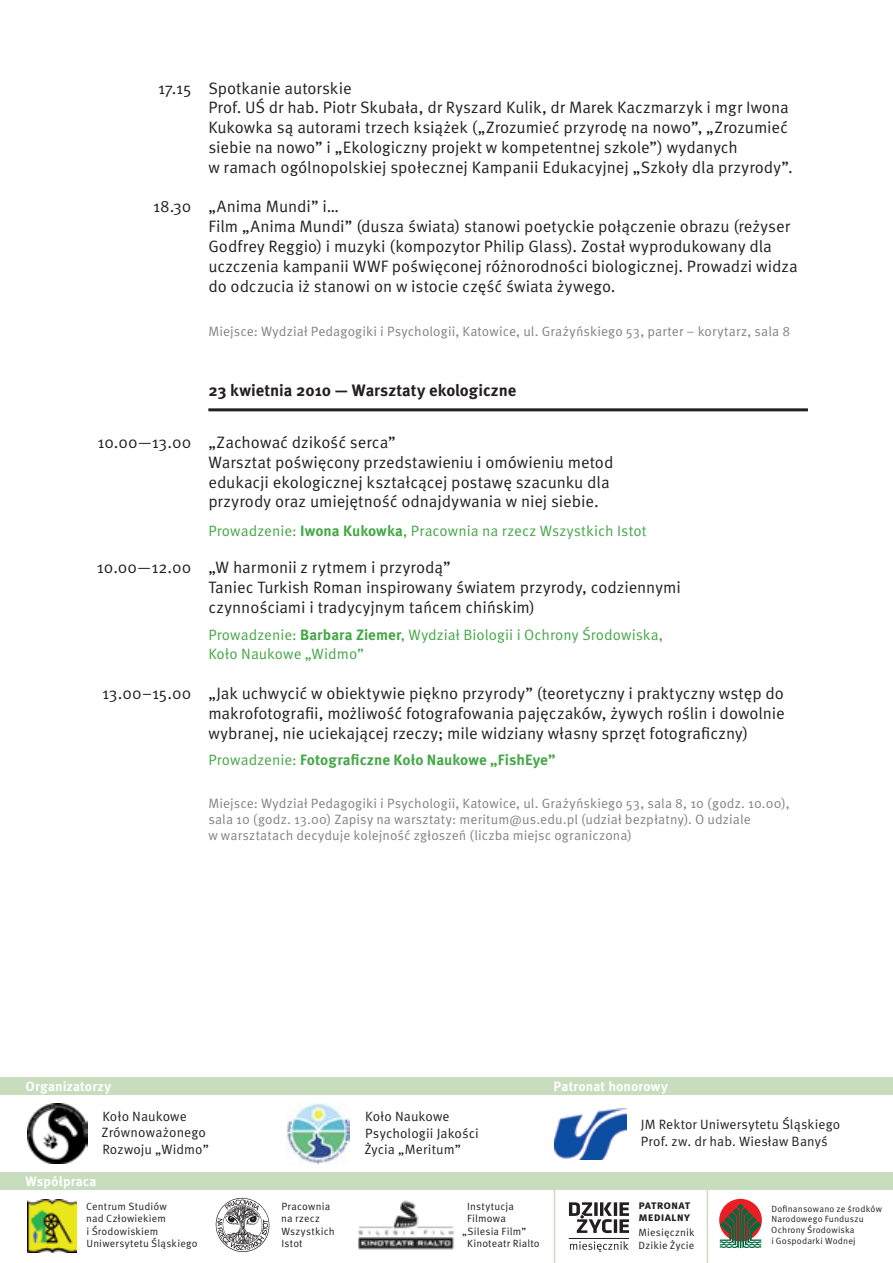
<style>
.page{position:relative;width:893px;height:1263px;background:#fff}
.page>*{position:absolute;margin:0;border:0;box-sizing:border-box;transform-origin:0 0}
.t1{font:16.5px/19.8px "Meta Pro";letter-spacing:-.005em;color:#231f20}
.t2{font:700 16.5px "Meta Pro";letter-spacing:-.005em;color:#231f20}
.t3{font:15px/19.8px "Meta Pro";letter-spacing:.005em;color:#45a748}
.t4{font:700 15px "Meta Pro";color:#45a748}
.t5{font:13.5px/16.2px "Meta Pro";letter-spacing:.01em;color:#808285}
.t6{font:13.5px/16.2px "Meta Pro";letter-spacing:.01em;color:#231f20}
.t7{font:700 13.5px "Meta Pro";letter-spacing:.005em;color:#fff}
.t8{font:700 12px/12px "Meta Pro";letter-spacing:.01em;color:#231f20}
.t9{font:10.5px/12.6px "Meta Pro";letter-spacing:.02em;color:#231f20}
.t10{font:9px/10.8px "Meta Pro";letter-spacing:.025em;color:#231f20}
.s1{font-weight:700}
.s2{font-weight:400}
</style>
<div class="page">
<svg style="left:216px;top:1198px;width:53px;height:54px"></svg>
<div style="left:719px;top:1199px;width:43px;height:42px;background:#e81e24;border-radius:50%"></div>
<svg style="left:720px;top:1203px;width:41px;height:45px"></svg>
<img style="left:28px;top:1104px;width:59px;height:59px">
<img style="left:286px;top:1104px;width:63px;height:59px">
<img style="left:554px;top:1108px;width:72px;height:52px">
<img style="left:28px;top:1200px;width:48px;height:52px">
<img style="left:358px;top:1200px;width:97px;height:50px">
<svg style="left:569px;top:1202px;width:60px;height:31px"></svg>
<hr style="left:569px;top:1238px;width:60px;height:1px;background:#231f20">
<svg style="left:570px;top:1241px;width:58px;height:11px"></svg>
<div style="left:0;top:1078px;width:893px;height:17px;background:#c7ddbd"></div>
<div style="left:0;top:1173px;width:893px;height:17px;background:#c7ddbd"></div>
<hr style="left:707px;top:1179px;width:1px;height:84px;background:#c7ddbd">
<hr style="left:554px;top:1179px;width:1px;height:84px;background:#c7ddbd">
<hr style="left:208px;top:408px;width:600px;height:3px;background:#231f20">
<p class="t1" style="left:208px;top:77px;width:586px;text-indent:-50px">17.15 Spotkanie autorskie<br>Prof. UŚ dr hab. Piotr Skubała, dr Ryszard Kulik, dr Marek Kaczmarzyk i mgr Iwona Kukowka są autorami trzech książek („Zrozumieć przyrodę na nowo”, „Zrozumieć siebie na nowo” i „Ekologiczny projekt w kompetentnej szkole”) wydanych<br>w ramach ogólnopolskiej społecznej Kampanii Edukacyjnej „Szkoły dla przyrody”.</p>
<p class="t1" style="left:208px;top:196px;width:591px;text-indent:-55px">18.30 „Anima Mundi” i…<br>Film „Anima Mundi” (dusza świata) stanowi poetyckie połączenie obrazu (reżyser Godfrey Reggio) i muzyki (kompozytor Philip Glass). Został wyprodukowany dla uczczenia kampanii WWF poświęconej różnorodności biologicznej. Prowadzi widza do odczucia iż stanowi on w istocie część świata żywego.</p>
<p class="t5" style="left:208px;top:323px;width:583px">Miejsce: Wydział Pedagogiki i Psychologii, Katowice, ul. Grażyńskiego 53, parter – korytarz, sala 8</p>
<p class="t2" style="left:208px;top:377px;width:309px">23 kwietnia 2010 — Warsztaty ekologiczne</p>
<p class="t1" style="left:208px;top:431px;width:407px;text-indent:-111px">10.00—13.00 „Zachować dzikość serca”<br>Warsztat poświęcony przedstawieniu i omówieniu metod edukacji ekologicznej kształcącej postawę szacunku dla przyrody oraz umiejętność odnajdywania w niej siebie.</p>
<p class="t3" style="left:208px;top:520px;width:440px">Prowadzenie: <span class="s1">Iwona Kukowka</span>, Pracownia na rzecz Wszystkich Istot</p>
<p class="t1" style="left:208px;top:557px;width:474px;text-indent:-111px">10.00—12.00 „W harmonii z rytmem i przyrodą”<br>Taniec Turkish Roman inspirowany światem przyrody, codziennymi czynnościami i tradycyjnym tańcem chińskim)</p>
<p class="t3" style="left:208px;top:623px;width:456px">Prowadzenie: <span class="s1">Barbara Ziemer</span>, Wydział Biologii i Ochrony Środowiska,<br>Koło Naukowe „Widmo”</p>
<p class="t1" style="left:208px;top:682px;width:578px;text-align:justify;text-indent:-106px">13.00–15.00 „Jak uchwycić w obiektywie piękno przyrody” (teoretyczny i praktyczny wstęp do makrofotografii, możliwość fotografowania pajęczaków, żywych roślin i dowolnie wybranej, nie uciekającej rzeczy; mile widziany własny sprzęt fotograficzny)</p>
<p class="t4" style="left:208px;top:748px;width:349px"><span class="s2">Prowadzenie:</span> Fotograficzne Koło Naukowe „FishEye”</p>
<p class="t5" style="left:208px;top:794px;width:583px">Miejsce: Wydział Pedagogiki i Psychologii, Katowice, ul. Grażyńskiego 53, sala 8, 10 (godz. 10.00), sala 10 (godz. 13.00) Zapisy na warsztaty: meritum@us.edu.pl (udział bezpłatny). O udziale<br>w warsztatach decyduje kolejność zgłoszeń (liczba miejsc ograniczona)</p>
<p class="t7" style="left:26px;top:1075px;width:87px">Organizatorzy</p>
<p class="t7" style="left:553px;top:1075px;width:116px">Patronat honorowy</p>
<p class="t6" style="left:102px;top:1107px;width:109px">Koło Naukowe<br>Zrównoważonego<br>Rozwoju „Widmo”</p>
<p class="t6" style="left:364px;top:1108px;width:116px">Koło Naukowe<br>Psychologii Jakości<br>Życia „Meritum”</p>
<p class="t6" style="left:641px;top:1116px;width:201px">JM Rektor Uniwersytetu Śląskiego<br>Prof. zw. dr hab. Wiesław Banyś</p>
<p class="t7" style="left:26px;top:1170px;width:72px">Współpraca</p>
<p class="t9" style="left:86px;top:1199px;width:113px">Centrum Studiów<br>nad Człowiekiem<br>i Środowiskiem<br>Uniwersytetu Śląskiego</p>
<p class="t9" style="left:467px;top:1199px;width:49px">Instytucja</p>
<p class="t9" style="left:281px;top:1199px;width:55px">Pracownia na rzecz<br>Wszystkich<br>Istot</p>
<p class="t9" style="left:467px;top:1211px;width:41px">Filmowa</p>
<p class="t9" style="left:462px;top:1224px;width:66px">„Silesia Film”</p>
<p class="t9" style="left:467px;top:1237px;width:74px">Kinoteatr Rialto</p>
<p class="t8" style="left:639px;top:1198px;width:53px">Patronat medialny</p>
<p class="t9" style="left:639px;top:1225px;width:57px">Miesięcznik<br>Dzikie Życie</p>
<p class="t10" style="left:771px;top:1202px;width:112px">Dofinansowano ze środków<br>Narodowego Funduszu<br>Ochrony Środowiska<br>i Gospodarki Wodnej</p>
</div>
